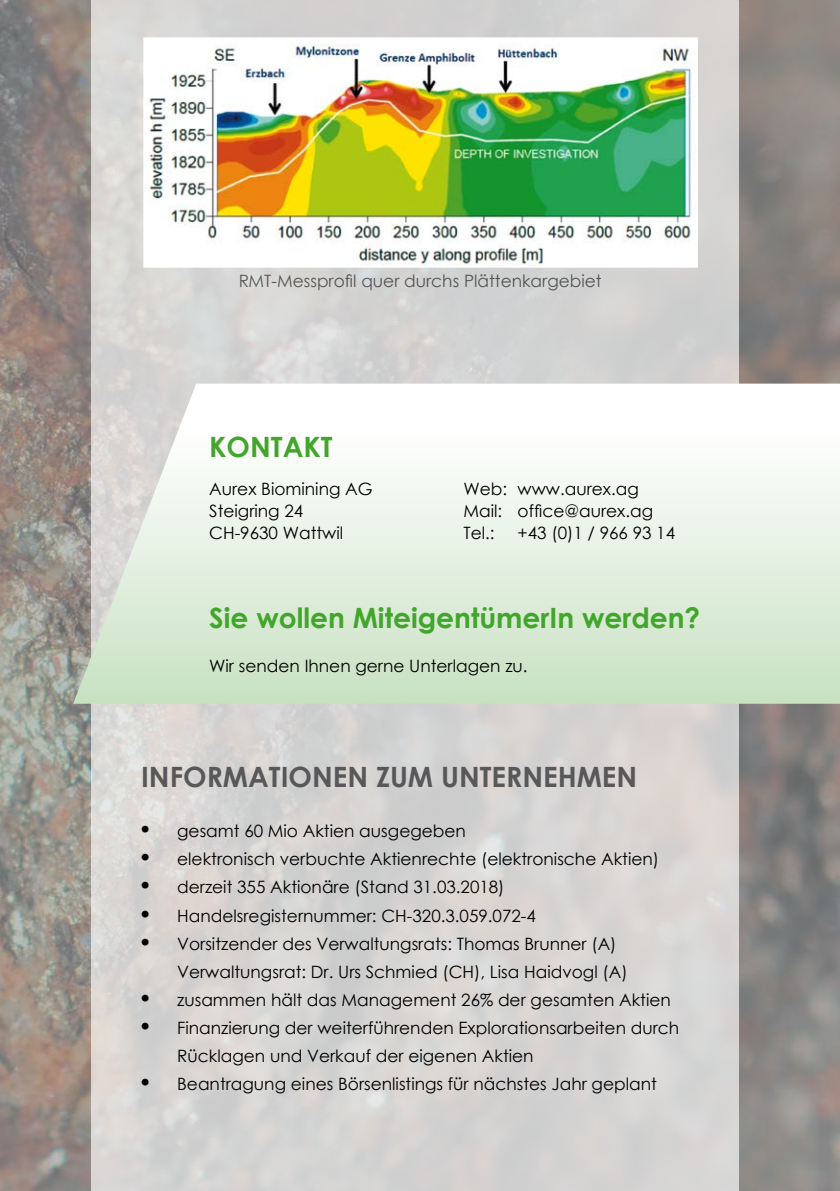
<style>
.page{position:relative;width:840px;height:1191px;background:#fff}
.page>*{position:absolute;margin:0;border:0;box-sizing:border-box;transform-origin:0 0}
.t1{font:700 28px "Century Gothic";color:#41a62b}
.t2{font:700 28px "Century Gothic";color:#58585a}
.t3{font:17px/28px "Century Gothic";color:#000}
.s1{font-family:"Times";font-size:24px}
</style>
<div class="page">
<img style="left:0;top:0;width:839px;height:1191px">
<div style="left:91px;top:0;width:647px;height:1191px;background:#d6d4d2"></div>
<svg style="left:73px;top:383px;width:766px;height:321px"></svg>
<img style="left:146px;top:40px;width:548px;height:225px">
<div style="left:143px;top:37px;width:554px;height:231px;border:2px solid #fff"></div>
<p class="t3" style="left:238px;top:267px;width:365px">RMT-Messprofil quer durchs Plättenkargebiet</p>
<h1 class="t1" style="left:209px;top:425px;width:125px">KONTAKT</h1>
<p class="t3" style="left:209px;top:474px;width:165px">Aurex Biomining AG</p>
<p class="t3" style="left:463px;top:474px;width:177px">Web: www.aurex.ag</p>
<p class="t3" style="left:209px;top:496px;width:95px">Steigring 24</p>
<p class="t3" style="left:463px;top:496px;width:191px">Mail: office@aurex.ag</p>
<p class="t3" style="left:209px;top:518px;width:135px">CH-9630 Wattwil</p>
<p class="t3" style="left:463px;top:518px;width:33px">Tel.:</p>
<p class="t3" style="left:517px;top:518px;width:159px">+43 (0)1 / 966 93 14</p>
<h1 class="t1" style="left:209px;top:597px;width:492px">Sie wollen MiteigentümerIn werden?</h1>
<p class="t3" style="left:209px;top:652px;width:320px">Wir senden Ihnen gerne Unterlagen zu.</p>
<h1 class="t2" style="left:141px;top:756px;width:497px">INFORMATIONEN ZUM UNTERNEHMEN</h1>
<p class="t3" style="left:141px;top:817px;width:326px"><span class="s1">•</span> gesamt 60 Mio Aktien ausgegeben</p>
<p class="t3" style="left:141px;top:845px;width:519px"><span class="s1">•</span> elektronisch verbuchte Aktienrechte (elektronische Aktien)</p>
<p class="t3" style="left:141px;top:873px;width:365px"><span class="s1">•</span> derzeit 355 Aktionäre (Stand 31.03.2018)</p>
<p class="t3" style="left:141px;top:901px;width:396px"><span class="s1">•</span> Handelsregisternummer: CH-320.3.059.072-4</p>
<p class="t3" style="left:177px;top:929px;width:452px;text-indent:-36px"><span class="s1">•</span> Vorsitzender des Verwaltungsrats: Thomas Brunner (A)<br>Verwaltungsrat: Dr. Urs Schmied (CH), Lisa Haidvogl (A)</p>
<p class="t3" style="left:141px;top:985px;width:531px"><span class="s1">•</span> zusammen hält das Management 26% der gesamten Aktien</p>
<p class="t3" style="left:177px;top:1013px;width:503px;text-indent:-36px"><span class="s1">•</span> Finanzierung der weiterführenden Explorationsarbeiten durch<br>Rücklagen und Verkauf der eigenen Aktien</p>
<p class="t3" style="left:141px;top:1069px;width:517px"><span class="s1">•</span> Beantragung eines Börsenlistings für nächstes Jahr geplant</p>
</div>
